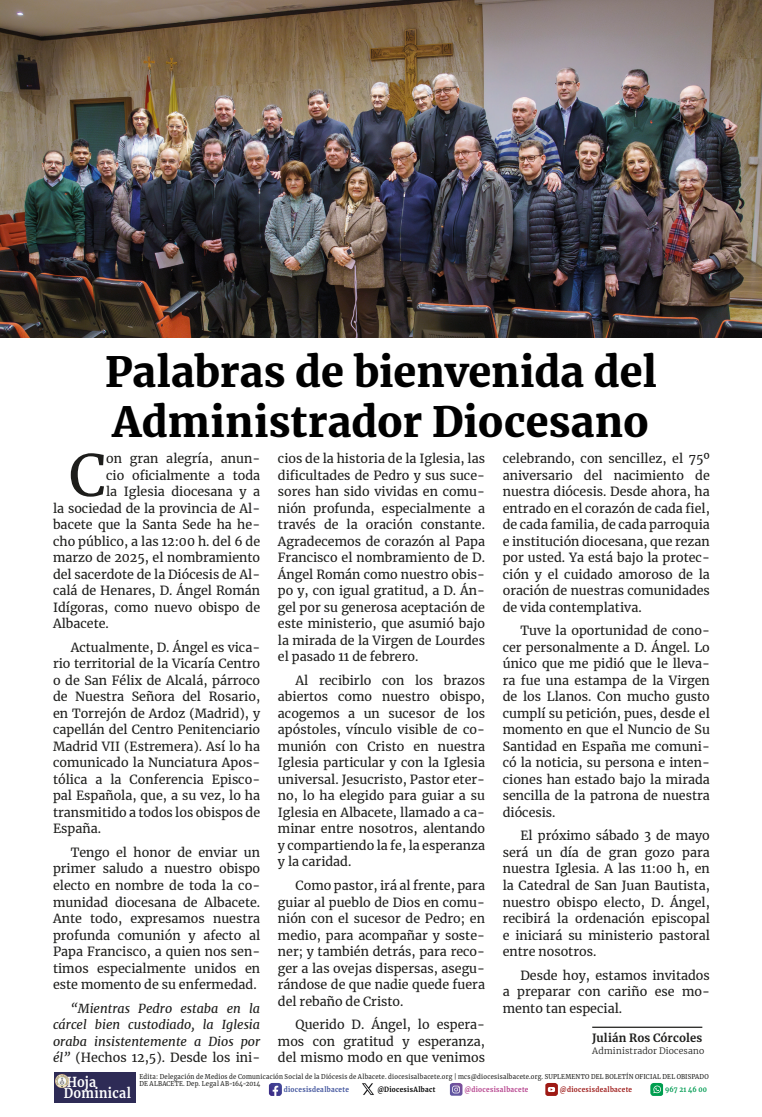
<style>
.page{position:relative;width:762px;height:1117px;background:#fff}
.page>*{position:absolute;margin:0;border:0;box-sizing:border-box;transform-origin:0 0}
.t1{font:56.88px "Merriweather";color:#1d1d1b}
.titular_sobre_foto{font:900 41.25px/49.5px "Merriweather";color:#000}
._0__hoja_dominical{font:700 13.62px "Merriweather";letter-spacing:.02em;color:#fff;scale:.91 1}
.t2{font:12.5px/16.5px "Merriweather";color:#1d1d1b;text-align:justify}
.t3{font:italic 12.5px/16.5px "Merriweather";color:#1d1d1b;text-align:justify}
.escritor_del_evangelio{font:700 11.25px "Merriweather";letter-spacing:.01em;color:#1d1d1b}
.subtitulo_del_comentario{font:300 8.75px "Merriweather";letter-spacing:.015em;color:#1d1d1b}
._0__hoja_dominical-2{font:700 7px "Merriweather";letter-spacing:.045em;color:#9f1d1b;scale:.91 1}
._0__hoja_dominical-3{font:700 7px "Merriweather";letter-spacing:.045em;color:#3f529c;scale:.91 1}
._0__hoja_dominical-4{font:700 7px "Merriweather";letter-spacing:.05em;color:#b6428d;scale:.91 1}
._0__hoja_dominical-5{font:700 7px "Merriweather";letter-spacing:.05em;color:#000;scale:.91 1}
._0__hoja_dominical-6{font:700 7px "Merriweather";letter-spacing:.015em;color:#009c53;scale:.91 1}
._0__hoja_dominical-7{font:6.62px/7.1px "Merriweather";letter-spacing:.04em;color:#1d1d1b;scale:.91 1}
.s1{font-style:normal}
</style>
<div class="page">
<img style="left:0;top:0;width:762px;height:337px">
<div style="left:54px;top:1072px;width:82px;height:30px;background:#2e2b56"></div>
<svg style="left:56px;top:1074px;width:13px;height:12px"></svg>
<svg style="left:269px;top:1083px;width:13px;height:12px"></svg>
<svg style="left:450px;top:1083px;width:12px;height:12px"></svg>
<svg style="left:545px;top:1083px;width:13px;height:12px"></svg>
<svg style="left:650px;top:1083px;width:13px;height:12px"></svg>
<svg style="left:362px;top:1083px;width:12px;height:12px"></svg>
<hr style="left:592px;top:1026px;width:110px;height:1px;background:#1d1d1b">
<p class="titular_sobre_foto" style="left:105px;top:346px;width:553px">Palabras de bienvenida del<br>Administrador Diocesano</p>
<p class="t1" style="left:69px;top:436px;width:39px">C</p>
<p class="t2" style="left:106px;top:450px;width:156px">on gran alegría, anun-</p>
<p class="t2" style="left:106px;top:466px;width:156px">cio oficialmente a toda</p>
<p class="t2" style="left:106px;top:483px;width:156px">la Iglesia diocesana y a</p>
<p class="t2" style="left:53px;top:499px;width:209px">la sociedad de la provincia de Al-</p>
<p class="t2" style="left:53px;top:516px;width:209px">bacete que la Santa Sede ha he-</p>
<p class="t2" style="left:53px;top:532px;width:209px">cho público, a las 12:00 h. del 6 de</p>
<p class="t2" style="left:53px;top:549px;width:209px">marzo de 2025, el nombramiento</p>
<p class="t2" style="left:53px;top:565px;width:209px">del sacerdote de la Diócesis de Al-</p>
<p class="t2" style="left:53px;top:582px;width:209px">calá de Henares, D. Ángel Román</p>
<p class="t2" style="left:53px;top:598px;width:209px">Idígoras, como nuevo obispo de</p>
<p class="t2" style="left:53px;top:615px;width:57px">Albacete.</p>
<p class="t2" style="left:53px;top:638px;width:209px;text-indent:18px">Actualmente, D. Ángel es vica&shy;rio territorial de la Vicaría Centro o de San Félix de Alcalá, párroco de Nuestra Señora del Rosario, en Torrejón de Ardoz (Madrid), y capellán del Centro Penitenciario Madrid VII (Estremera). Así lo ha comunicado la Nunciatura Apos&shy;tólica a la Conferencia Episco&shy;pal Española, que, a su vez, lo ha transmitido a todos los obispos de España.</p>
<p class="t2" style="left:53px;top:843px;width:209px;text-indent:18px">Tengo el honor de enviar un primer saludo a nuestro obispo electo en nombre de toda la co&shy;munidad diocesana de Albacete.<br>Ante todo, expresamos nuestra profunda comunión y afecto al Papa Francisco, a quien nos sen&shy;timos especialmente unidos en este momento de su enfermedad.</p>
<p class="t3" style="left:53px;top:999px;width:209px;text-indent:18px">“Mientras Pedro estaba en la cárcel bien custodiado, la Iglesia oraba insistentemente a Dios por él” <span class="s1">(Hechos 12,5). Desde los ini-</span></p>
<p class="t2" style="left:278px;top:450px;width:209px">cios de la historia de la Iglesia, las dificultades de Pedro y sus suce&shy;sores han sido vividas en comu&shy;nión profunda, especialmente a través de la oración constante.<br>Agradecemos de corazón al Papa Francisco el nombramiento de D.<br>Ángel Román como nuestro obis&shy;po y, con igual gratitud, a D. Án&shy;gel por su generosa aceptación de este ministerio, que asumió bajo la mirada de la Virgen de Lourdes el pasado 11 de febrero.</p>
<p class="t2" style="left:278px;top:671px;width:209px;text-indent:18px">Al recibirlo con los brazos abiertos como nuestro obispo, acogemos a un sucesor de los apóstoles, vínculo visible de co&shy;munión con Cristo en nuestra Iglesia particular y con la Iglesia universal. Jesucristo, Pastor eter&shy;no, lo ha elegido para guiar a su Iglesia en Albacete, llamado a ca&shy;minar entre nosotros, alentando y compartiendo la fe, la esperanza y la caridad.</p>
<p class="t2" style="left:278px;top:876px;width:209px;text-indent:18px">Como pastor, irá al frente, para guiar al pueblo de Dios en comu&shy;nión con el sucesor de Pedro; en medio, para acompañar y soste&shy;ner; y también detrás, para reco&shy;ger a las ovejas dispersas, asegu&shy;rándose de que nadie quede fuera del rebaño de Cristo.</p>
<p class="t2" style="left:278px;top:1015px;width:209px;text-indent:18px">Querido D. Ángel, lo espera&shy;mos con gratitud y esperanza, del mismo modo en que venimos</p>
<p class="t2" style="left:503px;top:450px;width:209px">celebrando, con sencillez, el 75º aniversario del nacimiento de nuestra diócesis. Desde ahora, ha entrado en el corazón de cada fiel, de cada familia, de cada parroquia e institución diocesana, que rezan por usted. Ya está bajo la protec&shy;ción y el cuidado amoroso de la oración de nuestras comunidades de vida contemplativa.</p>
<p class="t2" style="left:503px;top:622px;width:209px;text-indent:18px">Tuve la oportunidad de cono&shy;cer personalmente a D. Ángel. Lo único que me pidió que le lleva&shy;ra fue una estampa de la Virgen de los Llanos. Con mucho gusto cumplí su petición, pues, desde el momento en que el Nuncio de Su Santidad en España me comuni&shy;có la noticia, su persona e inten&shy;ciones han estado bajo la mirada sencilla de la patrona de nuestra diócesis.</p>
<p class="t2" style="left:503px;top:827px;width:209px;text-indent:18px">El próximo sábado 3 de mayo será un día de gran gozo para nuestra Iglesia. A las 11:00 h, en la Catedral de San Juan Bautista, nuestro obispo electo, D. Ángel, recibirá la ordenación episcopal e iniciará su ministerio pastoral entre nosotros.</p>
<p class="t2" style="left:503px;top:966px;width:209px;text-indent:18px">Desde hoy, estamos invitados a preparar con cariño ese mo&shy;mento tan especial.</p>
<p class="escritor_del_evangelio" style="left:592px;top:1029px;width:112px">Julián Ros Córcoles</p>
<p class="subtitulo_del_comentario" style="left:592px;top:1044px;width:114px">Administrador Diocesano</p>
<p class="_0__hoja_dominical" style="left:67px;top:1072px;width:34px">Hoja</p>
<p class="_0__hoja_dominical-7" style="left:139px;top:1072px;width:627px">Edita: Delegación de Medios de Comunicación Social de la Diócesis de Albacete. diocesisalbacete.org | mcs@diocesisalbacete.org. SUPLEMENTO DEL BOLETÍN OFICIAL DEL OBISPADO<br>DE ALBACETE. Dep. Legal AB-164-2014</p>
<p class="_0__hoja_dominical-3" style="left:284px;top:1084px;width:73px">diocesisdealbacete</p>
<p class="_0__hoja_dominical-5" style="left:377px;top:1083px;width:65px">@DiocesisAlbact</p>
<p class="_0__hoja_dominical-4" style="left:464px;top:1084px;width:72px">@diocesisalbacete</p>
<p class="_0__hoja_dominical-2" style="left:560px;top:1084px;width:81px">@diocesisdealbacete</p>
<p class="_0__hoja_dominical-6" style="left:665px;top:1084px;width:47px">967 21 46 00</p>
<p class="_0__hoja_dominical" style="left:64px;top:1083px;width:75px">Dominical</p>
</div>
